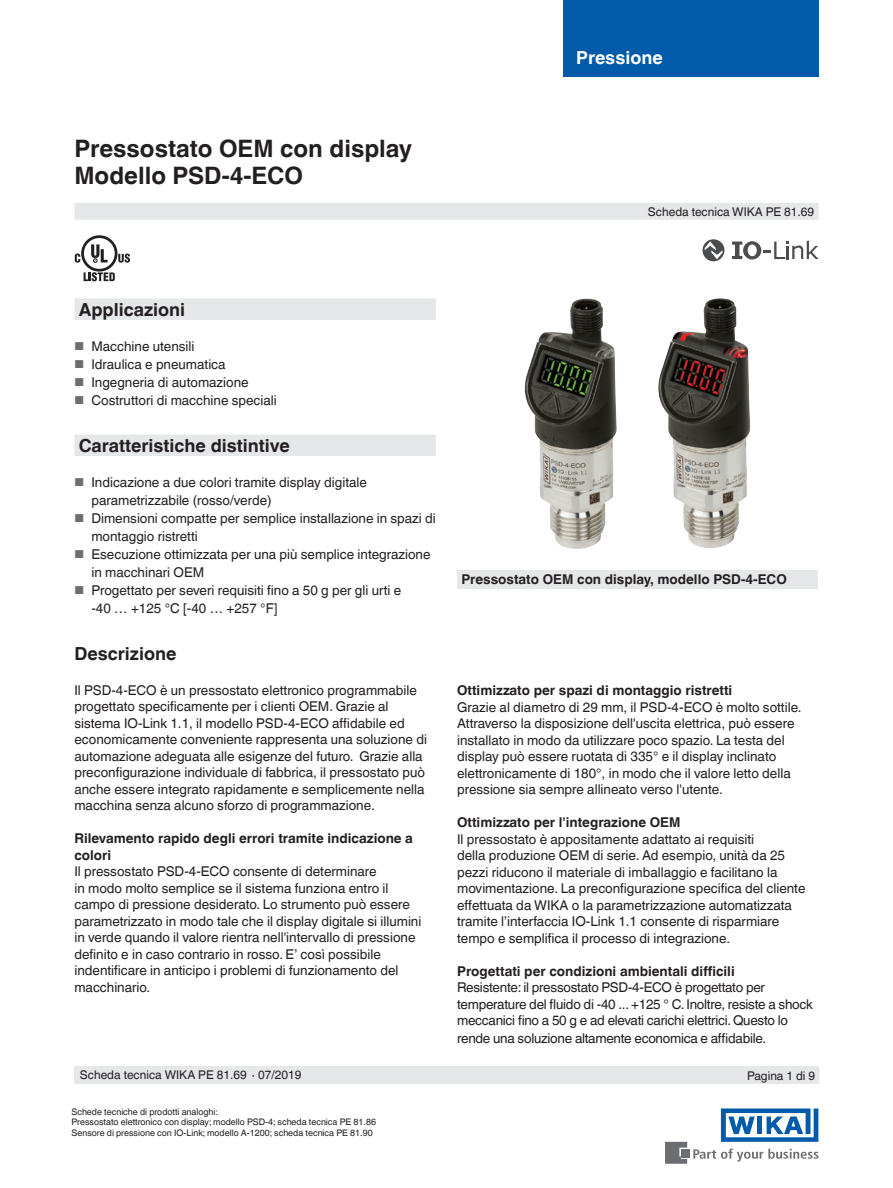
<style>
.page{position:relative;width:893px;height:1188px;background:#fff}
.page>*{position:absolute;margin:0;border:0;box-sizing:border-box;transform-origin:0 0}
.t1{font:700 24px/27px "Helvetica World";color:#231f20}
.t2{font:700 18px "Helvetica World";color:#231f20}
.t3{font:700 18px "Helvetica World";color:#fff}
.t4{font:13.5px/16.5px "Helvetica World";color:#231f20}
.t5{font:700 13.5px/16.5px "Helvetica World";color:#231f20}
.t6{font:13.5px/16.5px "Helvetica World";letter-spacing:-.02em;color:#231f20}
.t7{font:12px "Helvetica World";color:#231f20}
.t8{font:9px/10.5px "Helvetica World";color:#231f20}
.s1{font-size:11.55px;color:#6c6d70}
</style>
<div class="page">
<svg style="left:693px;top:1149px;width:126px;height:13px"></svg>
<div style="left:682px;top:1150px;width:8px;height:8px;background:#6c6d70"></div>
<svg style="left:665px;top:1142px;width:22px;height:22px"></svg>
<svg style="left:721px;top:1108px;width:97px;height:34px"></svg>
<div style="left:563px;top:0;width:256px;height:76px;background:#015aaa"></div>
<div style="left:74px;top:203px;width:745px;height:17px;background:#e6e7e9"></div>
<div style="left:74px;top:1066px;width:745px;height:18px;background:#e6e7e9"></div>
<svg style="left:84px;top:272px;width:31px;height:9px"></svg>
<svg style="left:118px;top:254px;width:12px;height:9px"></svg>
<div style="left:81px;top:235px;width:36px;height:37px;border:3px solid #231f20;border-radius:50%"></div>
<svg style="left:91px;top:244px;width:17px;height:18px"></svg>
<svg style="left:75px;top:254px;width:5px;height:9px"></svg>
<svg style="left:702px;top:239px;width:22px;height:22px"></svg>
<svg style="left:732px;top:241px;width:86px;height:19px"></svg>
<svg style="left:74px;top:298px;width:362px;height:158px"></svg>
<div style="left:457px;top:570px;width:361px;height:19px;background:#e6e7e9"></div>
<img style="left:525px;top:298px;width:92px;height:251px">
<img style="left:658px;top:298px;width:92px;height:250px">
<h1 class="t1" style="left:74px;top:135px;width:339px">Pressostato OEM con display<br>Modello PSD-4-ECO</h1>
<h2 class="t3" style="left:576px;top:47px;width:88px">Pressione</h2>
<p class="t7" style="left:648px;top:204px;width:168px">Scheda tecnica WIKA PE 81.69</p>
<h2 class="t2" style="left:79px;top:299px;width:108px">Applicazioni</h2>
<p class="t4" style="left:74px;top:338px;width:122px"><span class="s1">■</span> Macchine utensili</p>
<p class="t4" style="left:74px;top:356px;width:153px"><span class="s1">■</span> Idraulica e pneumatica</p>
<p class="t4" style="left:74px;top:374px;width:176px"><span class="s1">■</span> Ingegneria di automazione</p>
<p class="t4" style="left:74px;top:392px;width:204px"><span class="s1">■</span> Costruttori di macchine speciali</p>
<h2 class="t2" style="left:79px;top:435px;width:213px">Caratteristiche distintive</h2>
<p class="t4" style="left:91px;top:473px;width:277px;line-height:18px;text-indent:-17px"><span class="s1">■</span> Indicazione a due colori tramite display digitale parametrizzabile (rosso/verde)</p>
<p class="t4" style="left:91px;top:509px;width:346px;line-height:18px;text-indent:-17px"><span class="s1">■</span> Dimensioni compatte per semplice installazione in spazi di montaggio ristretti</p>
<p class="t4" style="left:91px;top:545px;width:341px;line-height:18px;text-indent:-17px"><span class="s1">■</span> Esecuzione ottimizzata per una più semplice integrazione in macchinari OEM</p>
<p class="t4" style="left:91px;top:581px;width:311px;line-height:18px;text-indent:-17px"><span class="s1">■</span> Progettato per severi requisiti fino a 50 g per gli urti e -40 … +125 °C [-40 … +257 °F]</p>
<h2 class="t2" style="left:74px;top:643px;width:103px">Descrizione</h2>
<p class="t4" style="left:74px;top:682px;width:354px">Il PSD-4-ECO è un pressostato elettronico programmabile progettato specificamente per i clienti OEM. Grazie al sistema IO-Link 1.1, il modello PSD-4-ECO affidabile ed economicamente conveniente rappresenta una soluzione di automazione adeguata alle esigenze del futuro. Grazie alla preconfigurazione individuale di fabbrica, il pressostato può anche essere integrato rapidamente e semplicemente nella macchina senza alcuno sforzo di programmazione.</p>
<p class="t5" style="left:74px;top:830px;width:340px">Rilevamento rapido degli errori tramite indicazione a colori</p>
<p class="t4" style="left:74px;top:863px;width:348px">Il pressostato PSD-4-ECO consente di determinare<br>in modo molto semplice se il sistema funziona entro il campo di pressione desiderato. Lo strumento può essere parametrizzato in modo tale che il display digitale si illumini in verde quando il valore rientra nell'intervallo di pressione definito e in caso contrario in rosso. E’ così possibile indentificare in anticipo i problemi di funzionamento del macchinario.</p>
<p class="t5" style="left:461px;top:572px;width:327px">Pressostato OEM con display, modello PSD-4-ECO</p>
<p class="t5" style="left:457px;top:682px;width:277px">Ottimizzato per spazi di montaggio ristretti</p>
<p class="t4" style="left:457px;top:699px;width:346px">Grazie al diametro di 29 mm, il PSD-4-ECO è molto sottile.<br>Attraverso la disposizione dell'uscita elettrica, può essere installato in modo da utilizzare poco spazio. La testa del display può essere ruotata di 335° e il display inclinato elettronicamente di 180°, in modo che il valore letto della pressione sia sempre allineato verso l'utente.</p>
<p class="t5" style="left:457px;top:814px;width:225px">Ottimizzato per l'integrazione OEM</p>
<p class="t4" style="left:457px;top:831px;width:350px">Il pressostato è appositamente adattato ai requisiti<br>della produzione OEM di serie. Ad esempio, unità da 25 pezzi riducono il materiale di imballaggio e facilitano la movimentazione. La preconfigurazione specifica del cliente effettuata da WIKA o la parametrizzazione automatizzata tramite l’interfaccia IO-Link 1.1 consente di risparmiare tempo e semplifica il processo di integrazione.</p>
<p class="t5" style="left:457px;top:963px;width:279px">Progettati per condizioni ambientali difficili</p>
<p class="t6" style="left:457px;top:979px;width:357px">Resistente: il pressostato PSD-4-ECO è progettato per temperature del fluido di -40 ... +125 ° C. Inoltre, resiste a shock meccanici fino a 50 g e ad elevati carichi elettrici. Questo lo</p>
<p class="t6" style="left:457px;top:1030px;width:311px">rende una soluzione altamente economica e affidabile.</p>
<p class="t7" style="left:80px;top:1068px;width:223px">Scheda tecnica WIKA PE 81.69 ∙07/2019</p>
<p class="t7" style="left:747px;top:1068px;width:70px">Pagina 1 di 9</p>
<p class="t8" style="left:71px;top:1107px;width:306px">Schede tecniche di prodotti analoghi:<br>Pressostato elettronico con display; modello PSD-4; scheda tecnica PE 81.86<br>Sensore di pressione con IO-Link; modello A-1200; scheda tecnica PE 81.90</p>
</div>
